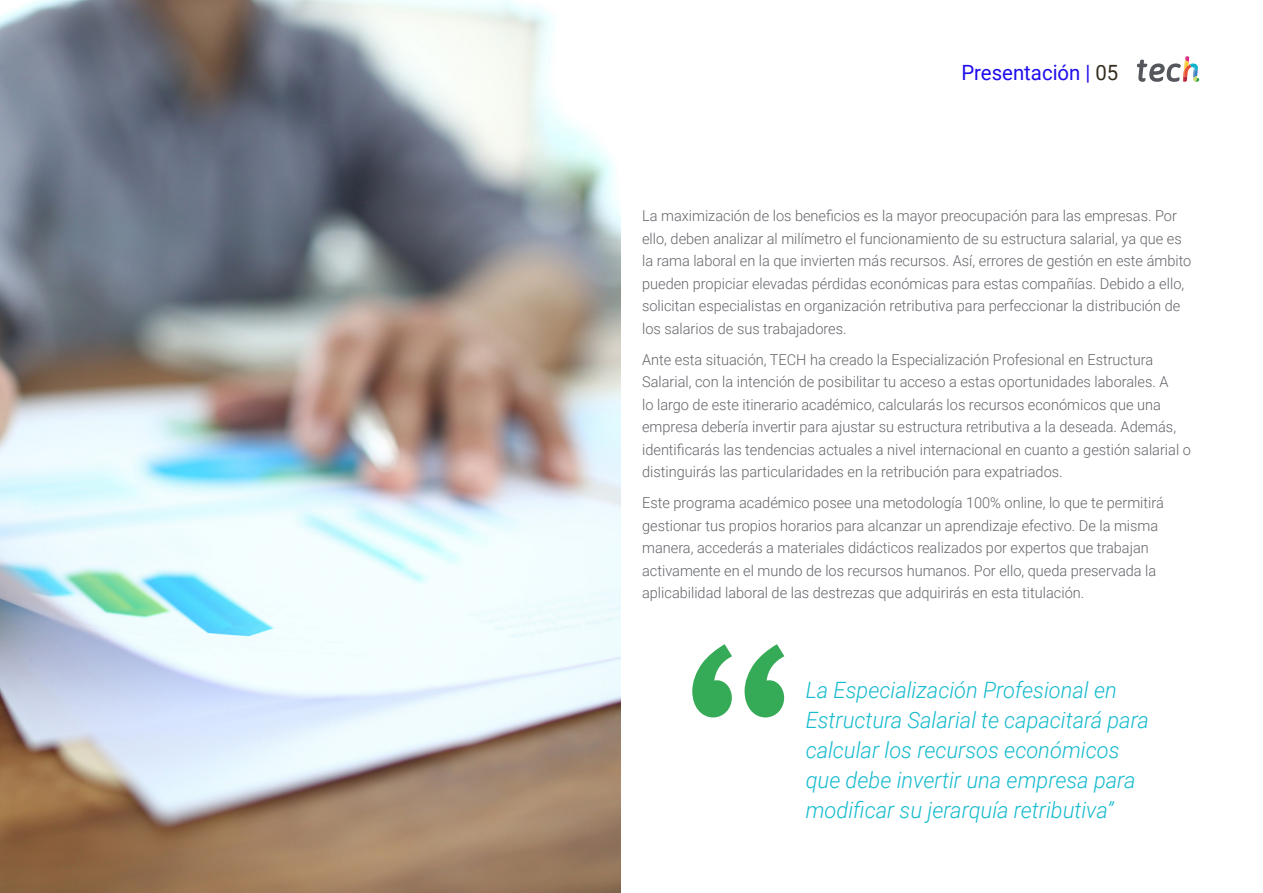
<style>
.page{position:relative;width:1263px;height:893px;background:#fff}
.page>*{position:absolute;margin:0;border:0;box-sizing:border-box;transform-origin:0 0}
.Destacados{font:italic 300 22.5px/30px "Roboto";color:#17bbcf}
.Sección___Pag{font:21px "Roboto";color:#1f0dec}
.Texto_Simple{font:300 15px/22.5px "Roboto";color:#63656a}
.s1{color:#342d1f}
</style>
<div class="page">
<svg style="left:692px;top:644px;width:92px;height:73px"></svg>
<img style="left:0;top:0;width:621px;height:893px">
<svg style="left:1137px;top:56px;width:62px;height:26px"></svg>
<p class="Sección___Pag" style="left:961px;top:57px;width:159px">Presentación | <span class="s1">05</span></p>
<p class="Texto_Simple" style="left:642px;top:204px;width:551px">La maximización de los beneficios es la mayor preocupación para las empresas. Por ello, deben analizar al milímetro el funcionamiento de su estructura salarial, ya que es la rama laboral en la que invierten más recursos. Así, errores de gestión en este ámbito pueden propiciar elevadas pérdidas económicas para estas compañías. Debido a ello, solicitan especialistas en organización retributiva para perfeccionar la distribución de los salarios de sus trabajadores.</p>
<p class="Texto_Simple" style="left:642px;top:348px;width:550px">Ante esta situación, TECH ha creado la Especialización Profesional en Estructura Salarial, con la intención de posibilitar tu acceso a estas oportunidades laborales. A<br>lo largo de este itinerario académico, calcularás los recursos económicos que una empresa debería invertir para ajustar su estructura retributiva a la deseada. Además, identificarás las tendencias actuales a nivel internacional en cuanto a gestión salarial o distinguirás las particularidades en la retribución para expatriados.</p>
<p class="Texto_Simple" style="left:642px;top:491px;width:523px">Este programa académico posee una metodología 100% online, lo que te permitirá gestionar tus propios horarios para alcanzar un aprendizaje efectivo. De la misma manera, accederás a materiales didácticos realizados por expertos que trabajan activamente en el mundo de los recursos humanos. Por ello, queda preservada la aplicabilidad laboral de las destrezas que adquirirás en esta titulación.</p>
<p class="Destacados" style="left:806px;top:674px;width:345px">La Especialización Profesional en Estructura Salarial te capacitará para calcular los recursos económicos que debe invertir una empresa para modificar su jerarquía retributiva”</p>
</div>
